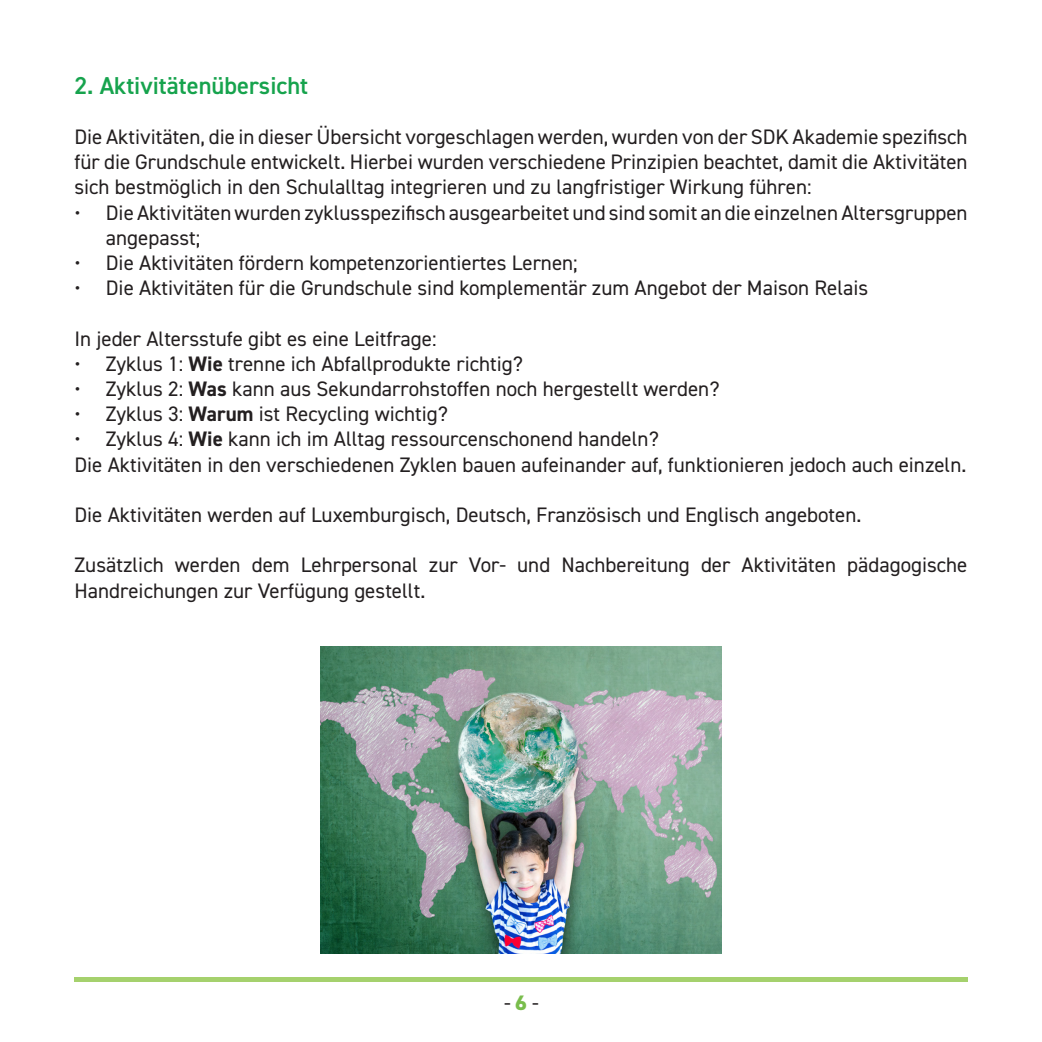
<style>
.page{position:relative;width:1042px;height:1042px;background:#fff}
.page>*{position:absolute;margin:0;border:0;box-sizing:border-box;transform-origin:0 0}
.Zweschen_Titel{font:600 24.5px "DIN2014";color:#16a34d}
.Text{font:21px/25.2px "DIN2014";color:#231f20}
.t1{font:italic 21px "DIN2014";color:#231f20}
.s1{font-weight:700}
.s2{font-weight:800;font-style:normal;color:#79bd4c}
.s3{font-style:normal}
</style>
<div class="page">
<div style="left:74px;top:977px;width:893px;height:5px;background:#a5d16d"></div>
<img style="left:320px;top:647px;width:402px;height:306px">
<p class="Zweschen_Titel" style="left:74px;top:69px;width:235px">2. Aktivitätenübersicht</p>
<p class="Text" style="left:74px;top:124px;width:895px;text-align:justify">Die Aktivitäten, die in dieser Übersicht vorgeschlagen werden, wurden von der SDK Akademie spezifisch für die Grundschule entwickelt. Hierbei wurden verschiedene Prinzipien beachtet, damit die Aktivitäten sich bestmöglich in den Schulalltag integrieren und zu langfristiger Wirkung führen:</p>
<p class="Text" style="left:106px;top:199px;width:863px;text-indent:-32px">• Die Aktivitäten wurden zyklusspezifisch ausgearbeitet und sind somit an die einzelnen Altersgruppen angepasst;</p>
<p class="Text" style="left:74px;top:250px;width:505px">• Die Aktivitäten fördern kompetenzorientiertes Lernen;</p>
<p class="Text" style="left:74px;top:275px;width:795px">• Die Aktivitäten für die Grundschule sind komplementär zum Angebot der Maison Relais</p>
<p class="Text" style="left:74px;top:325px;width:364px">In jeder Altersstufe gibt es eine Leitfrage:</p>
<p class="Text" style="left:74px;top:350px;width:450px">• Zyklus 1: <span class="s1">Wie</span> trenne ich Abfallprodukte richtig?</p>
<p class="Text" style="left:74px;top:376px;width:646px">• Zyklus 2: <span class="s1">Was</span> kann aus Sekundarrohstoffen noch hergestellt werden?</p>
<p class="Text" style="left:74px;top:401px;width:375px">• Zyklus 3: <span class="s1">Warum</span> ist Recycling wichtig?</p>
<p class="Text" style="left:74px;top:426px;width:586px">• Zyklus 4: <span class="s1">Wie</span> kann ich im Alltag ressourcenschonend handeln?</p>
<p class="Text" style="left:74px;top:451px;width:891px">Die Aktivitäten in den verschiedenen Zyklen bauen aufeinander auf, funktionieren jedoch auch einzeln.</p>
<p class="Text" style="left:74px;top:502px;width:786px">Die Aktivitäten werden auf Luxemburgisch, Deutsch, Französisch und Englisch angeboten.</p>
<p class="Text" style="left:74px;top:552px;width:894px">Zusätzlich werden dem Lehrpersonal zur Vor- und Nachbereitung der Aktivitäten pädagogische<br>Handreichungen zur Verfügung gestellt.</p>
<p class="t1" style="left:503px;top:990px;width:37px">-<span class="s2">6</span><span class="s3">-</span></p>
</div>
